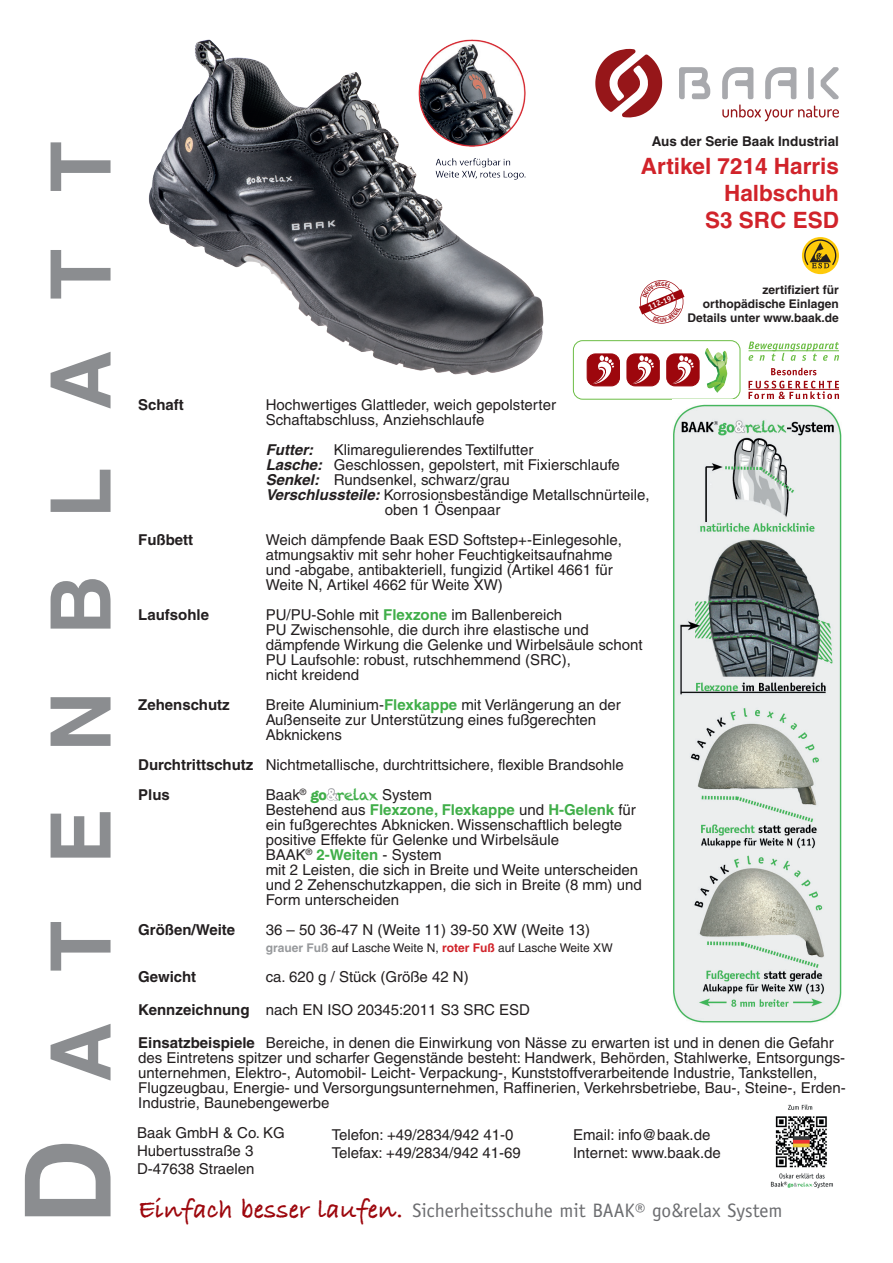
<style>
.page{position:relative;width:893px;height:1263px;background:#fff}
.page>*{position:absolute;margin:0;border:0;box-sizing:border-box;transform-origin:0 0}
.t1{font:700 83.25px "Helvetica";letter-spacing:.68em;color:#8b8d90}
.t2{font:700 22.5px "Helvetica AFF";color:#d1232a}
.t3{font:19.5px "Officina Sans";color:#6c6d70}
.t4{font:15px/15px "Helvetica AFF";color:#231f20}
.t5{font:700 15px "Helvetica AFF";color:#231f20}
.t6{font:700 15px "Helvetica AFF";color:#40ae49}
.t7{font:italic 700 15px "Helvetica AFF";color:#231f20}
.t8{font:700 13.5px "Helvetica AFF";color:#231f20}
.t9{font:700 12px "Helvetica AFF";color:#231f20}
.t10{font:12px "Helvetica AFF";color:#231f20}
.t11{font:700 7.8px "Officina Sans";color:#fff}
.s1{font-size:119.1px}
.s2{font-weight:700;font-style:italic}
.s3{font-weight:700;color:#40ae49}
.s4{font-weight:700}
.s5{font-family:"American Typewriter";font-weight:700;color:#40ae49}
.s6{font-family:"Helvetica";font-weight:700;color:#a4a5a9}
.s7{font-family:"Chalkduster";color:#40ae49}
.s8{font-weight:400;color:#231f20}
.s9{font-weight:700;color:#97999c}
.s10{font-weight:700;color:#d1232a}
.s11{font-family:"Bradley Hand ITCTT";font-weight:700;font-size:27px;color:#9d070d}
</style>
<div class="page">
<img style="left:770px;top:1104px;width:63px;height:85px">
<svg style="left:802px;top:237px;width:37px;height:37px"></svg>
<svg style="left:804px;top:239px;width:32px;height:29px"></svg>
<img style="left:148px;top:39px;width:425px;height:350px">
<div style="left:573px;top:340px;width:167px;height:60px;border:1px solid #6cbd45;border-radius:9px"></div>
<img style="left:705px;top:349px;width:23px;height:43px">
<div style="left:587px;top:354px;width:32px;height:32px;background:#9d070d;border-radius:8px"></div>
<div style="left:587px;top:354px;width:33px;height:32px;border:1px solid #9d070d;border-radius:8px"></div>
<svg style="left:592px;top:355px;width:22px;height:29px"></svg>
<div style="left:627px;top:354px;width:32px;height:32px;background:#9d070d;border-radius:8px"></div>
<div style="left:627px;top:354px;width:33px;height:32px;border:1px solid #9d070d;border-radius:8px"></div>
<svg style="left:632px;top:355px;width:22px;height:29px"></svg>
<svg style="left:771px;top:368px;width:45px;height:7px"></svg>
<svg style="left:748px;top:381px;width:91px;height:18px"></svg>
<hr style="left:748px;top:389px;width:91px;height:1px;background:#9d070d">
<svg style="left:748px;top:342px;width:91px;height:19px"></svg>
<hr style="left:748px;top:350px;width:91px;height:1px;background:#6cbd45">
<div style="left:667px;top:354px;width:32px;height:32px;background:#9d070d;border-radius:8px"></div>
<div style="left:666px;top:354px;width:33px;height:32px;border:1px solid #9d070d;border-radius:8px"></div>
<svg style="left:672px;top:355px;width:22px;height:29px"></svg>
<img style="left:673px;top:404px;width:168px;height:619px">
<svg style="left:679px;top:67px;width:31px;height:32px"></svg>
<svg style="left:595px;top:49px;width:67px;height:69px"></svg>
<svg style="left:722px;top:67px;width:117px;height:54px"></svg>
<svg style="left:639px;top:280px;width:46px;height:44px"></svg>
<p class="t1" style="left:30px;top:1225px;width:1085px;rotate:-90deg"><span class="s1">D</span>atenblatt</p>
<p class="t8" style="left:652px;top:133px;width:189px">Aus der Serie Baak Industrial</p>
<p class="t2" style="left:641px;top:153px;width:200px">Artikel 7214 Harris</p>
<p class="t2" style="left:724px;top:180px;width:116px">Halbschuh</p>
<p class="t2" style="left:705px;top:207px;width:135px">S3 SRC ESD</p>
<p class="t11" style="left:646px;top:303px;width:30px;rotate:-23deg">112-191</p>
<p class="t9" style="left:762px;top:282px;width:78px">zertifiziert für</p>
<p class="t9" style="left:703px;top:296px;width:138px">orthopädische Einlagen</p>
<p class="t9" style="left:687px;top:311px;width:153px">Details unter www.baak.de</p>
<p class="t5" style="left:138px;top:396px;width:47px">Schaft</p>
<p class="t4" style="left:266px;top:397px;width:292px">Hochwertiges Glattleder, weich gepolsterter</p>
<p class="t4" style="left:266px;top:412px;width:220px">Schaftabschluss, Anziehschlaufe</p>
<p class="t7" style="left:266px;top:439px;width:49px">Futter:</p>
<p class="t4" style="left:334px;top:442px;width:201px">Klimaregulierendes Textilfutter</p>
<p class="t4" style="left:266px;top:457px;width:356px"><span class="s2">Lasche:</span> Geschlossen, gepolstert, mit Fixierschlaufe</p>
<p class="t4" style="left:266px;top:472px;width:246px"><span class="s2">Senkel:</span> Rundsenkel, schwarz/grau</p>
<p class="t4" style="left:266px;top:487px;width:385px"><span class="s2">Verschlussteile:</span> Korrosionsbeständige Metallschnürteile,</p>
<p class="t4" style="left:385px;top:502px;width:117px">oben 1 Ösenpaar</p>
<p class="t5" style="left:138px;top:531px;width:56px">Fußbett</p>
<p class="t4" style="left:266px;top:532px;width:358px">Weich dämpfende Baak ESD Softstep+-Einlegesohle,</p>
<p class="t4" style="left:266px;top:547px;width:348px">atmungsaktiv mit sehr hoher Feuchtigkeitsaufnahme</p>
<p class="t4" style="left:266px;top:562px;width:349px">und -abgabe, antibakteriell, fungizid (Artikel 4661 für</p>
<p class="t4" style="left:266px;top:577px;width:239px">Weite N, Artikel 4662 für Weite XW)</p>
<p class="t5" style="left:138px;top:606px;width:72px">Laufsohle</p>
<p class="t4" style="left:266px;top:607px;width:298px">PU/PU-Sohle mit <span class="s3">Flexzone</span> im Ballenbereich</p>
<p class="t4" style="left:266px;top:622px;width:325px">PU Zwischensohle, die durch ihre elastische und</p>
<p class="t4" style="left:266px;top:637px;width:378px">dämpfende Wirkung die Gelenke und Wirbelsäule schont</p>
<p class="t4" style="left:266px;top:652px;width:307px">PU Laufsohle: robust, rutschhemmend (SRC),</p>
<p class="t4" style="left:266px;top:667px;width:95px">nicht kreidend</p>
<p class="t5" style="left:138px;top:696px;width:93px">Zehenschutz</p>
<p class="t4" style="left:266px;top:697px;width:357px">Breite Aluminium-<span class="s3">Flexkappe</span> mit Verlängerung an der</p>
<p class="t4" style="left:266px;top:712px;width:332px">Außenseite zur Unterstützung eines fußgerechten</p>
<p class="t4" style="left:266px;top:727px;width:78px">Abknickens</p>
<p class="t4" style="left:138px;top:757px;width:487px"><span class="s4">Durchtrittschutz</span> Nichtmetallische, durchtrittsichere, flexible Brandsohle</p>
<p class="t5" style="left:138px;top:786px;width:33px">Plus</p>
<p class="t4" style="left:266px;top:787px;width:168px">Baak<sup>®</sup> <span class="s5">go</span><span class="s6">&amp;</span><span class="s7">relax</span> System</p>
<p class="t6" style="left:266px;top:801px;width:372px"><span class="s8">Bestehend aus</span> Flexzone, Flexkappe <span class="s8">und</span> H-Gelenk <span class="s8">für</span></p>
<p class="t4" style="left:266px;top:817px;width:358px">ein fußgerechtes Abknicken. Wissenschaftlich belegte</p>
<p class="t4" style="left:266px;top:832px;width:295px">positive Effekte für Gelenke und Wirbelsäule</p>
<p class="t4" style="left:266px;top:847px;width:177px">BAAK<sup>®</sup> <span class="s3">2-Weiten</span> - System</p>
<p class="t4" style="left:266px;top:862px;width:374px">mit 2 Leisten, die sich in Breite und Weite unterscheiden</p>
<p class="t4" style="left:266px;top:877px;width:378px">und 2 Zehenschutzkappen, die sich in Breite (8 mm) und</p>
<p class="t4" style="left:266px;top:892px;width:135px">Form unterscheiden</p>
<p class="t5" style="left:138px;top:921px;width:99px">Größen/Weite</p>
<p class="t4" style="left:266px;top:922px;width:326px">36 – 50 36-47 N (Weite 11) 39-50 XW (Weite 13)</p>
<p class="t10" style="left:266px;top:941px;width:348px"><span class="s9">grauer Fuß</span> auf Lasche Weite N, <span class="s10">roter Fuß</span> auf Lasche Weite XW</p>
<p class="t5" style="left:138px;top:967px;width:60px">Gewicht</p>
<p class="t4" style="left:266px;top:969px;width:205px">ca. 620 g / Stück (Größe 42 N)</p>
<p class="t4" style="left:138px;top:1002px;width:393px"><span class="s4">Kennzeichnung</span> nach EN ISO 20345:2011 S3 SRC ESD</p>
<p class="t4" style="left:138px;top:1035px;width:697px"><span class="s4">Einsatzbeispiele</span> Bereiche, in denen die Einwirkung von Nässe zu erwarten ist und in denen die Gefahr</p>
<p class="t4" style="left:138px;top:1050px;width:708px">des Eintretens spitzer und scharfer Gegenstände besteht: Handwerk, Behörden, Stahlwerke, Entsorgungs&shy;unternehmen, Elektro-, Automobil- Leicht- Verpackung-, Kunststoffverarbeitende Industrie, Tankstellen,</p>
<p class="t4" style="left:138px;top:1080px;width:709px">Flugzeugbau, Energie- und Versorgungsunternehmen, Raffinerien, Verkehrsbetriebe, Bau-, Steine-, Erden-</p>
<p class="t4" style="left:138px;top:1095px;width:193px">Industrie, Baunebengewerbe</p>
<p class="t4" style="left:137px;top:1125px;width:149px">Baak GmbH &amp; Co. KG</p>
<p class="t4" style="left:137px;top:1143px;width:118px">Hubertusstraße 3</p>
<p class="t4" style="left:137px;top:1161px;width:119px">D-47638 Straelen</p>
<p class="t4" style="left:573px;top:1127px;width:139px">Email: info@baak.de</p>
<p class="t4" style="left:573px;top:1145px;width:149px">Internet: www.baak.de</p>
<p class="t3" style="left:138px;top:1199px;width:646px"><span class="s11">Einfach besser laufen.</span> Sicherheitsschuhe mit BAAK® go&amp;relax System</p>
<p class="t4" style="left:332px;top:1127px;width:183px">Telefon: +49/2834/942 41-0</p>
<p class="t4" style="left:332px;top:1145px;width:191px">Telefax: +49/2834/942 41-69</p>
</div>
